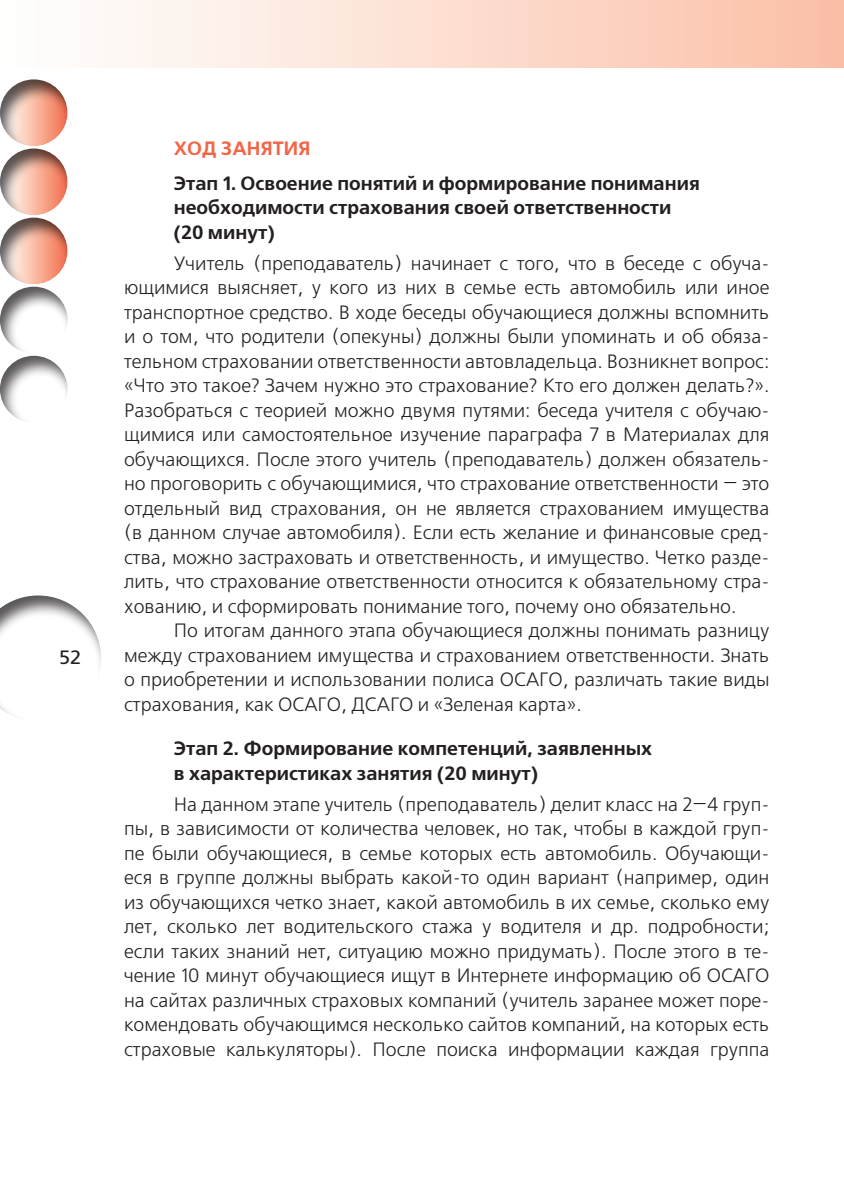
<style>
.page{position:relative;width:844px;height:1191px;background:#fff}
.page>*{position:absolute;margin:0;border:0;box-sizing:border-box;transform-origin:0 0}
.t1{font:19.25px/24.5px "Free Set C";color:#231f20;text-align:justify}
.t2{font:700 19.25px/24.5px "Free Set C";color:#231f20}
.t3{font:700 19.25px "Free Set C";color:#f26648}
.t4{font:19.25px "Free Set C San Pin";color:#231f20}
</style>
<div class="page">
<div style="left:0;top:0;width:843px;height:68px;background:linear-gradient(to right,#feffff,#fbbfa7)"></div>
<div style="left:0;top:595px;width:104px;height:127px;background:#231f20;opacity:.75"></div>
<div style="left:0;top:79px;width:70px;height:70px;background:#231f20;opacity:.75"></div>
<div style="left:0;top:285px;width:70px;height:70px;background:#231f20;opacity:.75"></div>
<div style="left:0;top:354px;width:70px;height:71px;background:#231f20;opacity:.75"></div>
<div style="left:0;top:148px;width:70px;height:70px;background:#231f20;opacity:.75"></div>
<div style="left:0;top:217px;width:70px;height:70px;background:#231f20;opacity:.75"></div>
<p class="t4" style="left:59px;top:646px;width:24px">52</p>
<p class="t3" style="left:174px;top:138px;width:138px">ХОД ЗАНЯТИЯ</p>
<p class="t2" style="left:174px;top:171px;width:527px">Этап 1. Освоение понятий и формирование понимания необходимости страхования своей ответственности (20 минут)</p>
<p class="t1" style="left:124px;top:252px;width:646px;text-indent:50px">Учитель (преподаватель) начинает с того, что в беседе с обуча&shy;ющимися выясняет, у кого из них в семье есть автомобиль или иное транспортное средство. В ходе беседы обучающиеся должны вспомнить и о том, что родители (опекуны) должны были упоминать и об обяза&shy;тельном страховании ответственности автовладельца. Возникнет вопрос: «Что это такое? Зачем нужно это страхование? Кто его должен делать?».<br>Разобраться с теорией можно двумя путями: беседа учителя с обучаю&shy;щимися или самостоятельное изучение параграфа 7 в Материалах для обучающихся. После этого учитель (преподаватель) должен обязатель&shy;но проговорить с обучающимися, что страхование ответственности — это отдельный вид страхования, он не является страхованием имущества (в данном случае автомобиля). Если есть желание и финансовые сред&shy;ства, можно застраховать и ответственность, и имущество. Четко разде&shy;лить, что страхование ответственности относится к обязательному стра&shy;хованию, и сформировать понимание того, почему оно обязательно.</p>
<p class="t1" style="left:124px;top:619px;width:646px;text-indent:50px">По итогам данного этапа обучающиеся должны понимать разницу между страхованием имущества и страхованием ответственности. Знать о приобретении и использовании полиса ОСАГО, различать такие виды страхования, как ОСАГО, ДСАГО и «Зеленая карта».</p>
<p class="t2" style="left:174px;top:737px;width:480px">Этап 2. Формирование компетенций, заявленных в характеристиках занятия (20 минут)</p>
<p class="t1" style="left:124px;top:793px;width:646px;text-indent:50px">На данном этапе учитель (преподаватель) делит класс на 2—4 груп&shy;пы, в зависимости от количества человек, но так, чтобы в каждой груп&shy;пе были обучающиеся, в семье которых есть автомобиль. Обучающи&shy;еся в группе должны выбрать какой-то один вариант (например, один из обучающихся четко знает, какой автомобиль в их семье, сколько ему лет, сколько лет водительского стажа у водителя и др. подробности; если таких знаний нет, ситуацию можно придумать). После этого в те&shy;чение 10 минут обучающиеся ищут в Интернете информацию об ОСАГО на сайтах различных страховых компаний (учитель заранее может поре&shy;комендовать обучающимся несколько сайтов компаний, на которых есть страховые калькуляторы). После поиска информации каждая группа</p>
</div>
